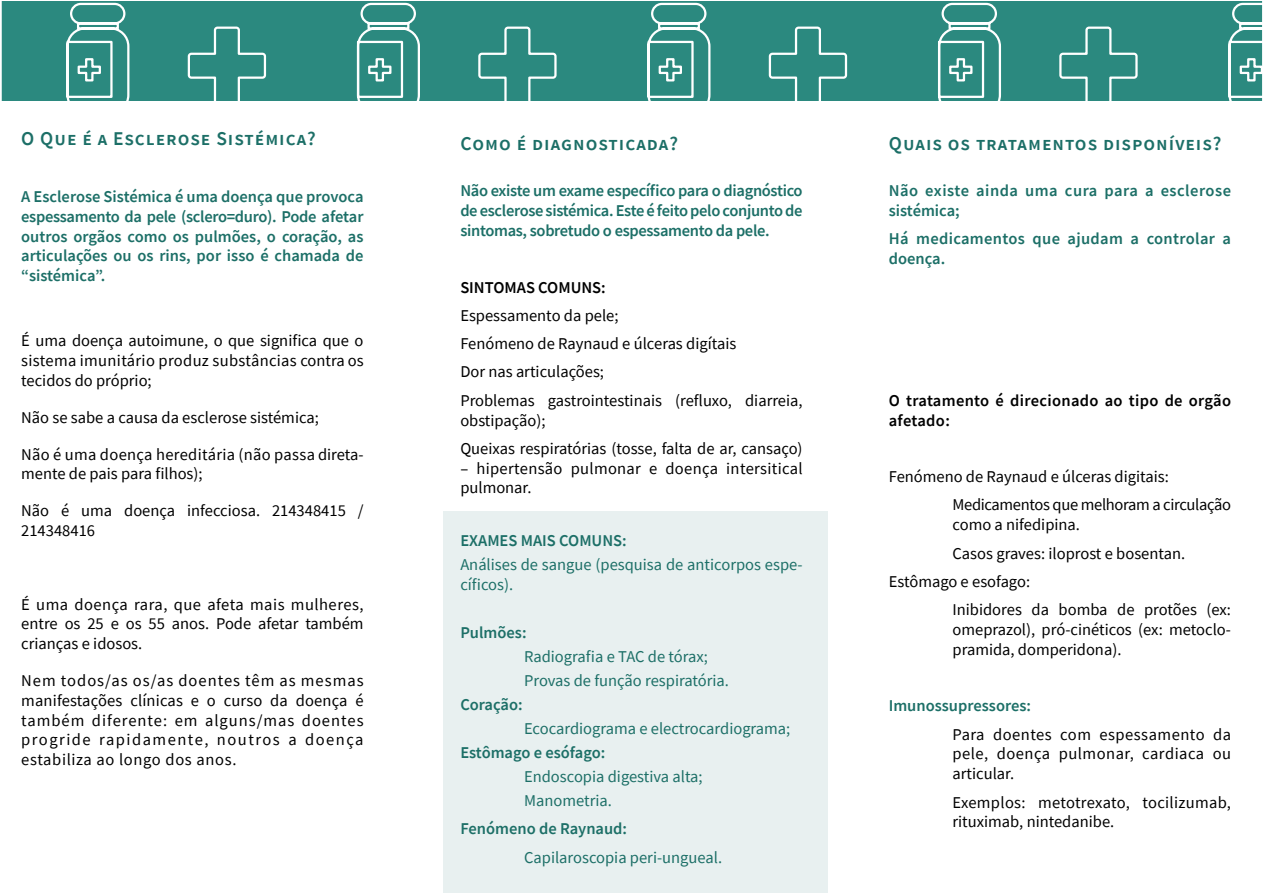
<style>
.page{position:relative;width:1263px;height:893px;background:#fff}
.page>*{position:absolute;margin:0;border:0;box-sizing:border-box;transform-origin:0 0}
.t1{font:600 19.5px "Source Sans Pro";letter-spacing:.05em;color:#1c6f67}
.t2{font:16.5px/19.8px "Source Sans Pro";color:#000}
.t3{font:600 16.5px/19.8px "Source Sans Pro";color:#1c6f67;text-align:justify}
.t4{font:16.5px/24px "Source Sans Pro";color:#1c6f67}
.t5{font:16.5px/28.3px "Source Sans Pro";letter-spacing:-.02em;color:#000}
.t6{font:16.5px/19.8px "Source Sans Pro";letter-spacing:.02em;color:#000}
.t7{font:600 16.5px/19.8px "Source Sans Pro";letter-spacing:.03em;color:#1c6f67}
.t8{font:600 16.5px/19.8px "Source Sans Pro";letter-spacing:.02em;color:#000}
.t9{font:600 16.5px/19.8px "Source Sans Pro";letter-spacing:.02em;color:#1c6f67}
.t10{font:600 16.5px "Source Sans Pro";color:#000}
</style>
<div class="page">
<div style="left:443px;top:511px;width:384px;height:382px;background:#e8f0f0"></div>
<svg style="left:1px;top:1px;width:1262px;height:100px;background:#399187"></svg>
<p class="t1" style="left:21px;top:126px;width:296px">O Que é a Esclerose Sistémica?</p>
<p class="t3" style="left:21px;top:186px;width:344px">A Esclerose Sistémica é uma doença que provoca espessamento da pele (sclero=duro). Pode afetar outros orgãos como os pulmões, o coração, as articulações ou os rins, por isso é chamada de “sistémica”.</p>
<p class="t2" style="left:21px;top:331px;width:344px;text-align:justify">É uma doença autoimune, o que significa que o sistema imunitário produz substâncias contra os tecidos do próprio;</p>
<p class="t2" style="left:21px;top:407px;width:299px">Não se sabe a causa da esclerose sistémica;</p>
<p class="t2" style="left:21px;top:444px;width:344px">Não é uma doença hereditária (não passa direta&shy;mente de pais para filhos);</p>
<p class="t2" style="left:21px;top:501px;width:344px">Não é uma doença infecciosa. 214348415 /<br>214348416</p>
<p class="t2" style="left:21px;top:594px;width:344px;text-align:justify">É uma doença rara, que afeta mais mulheres, entre os 25 e os 55 anos. Pode afetar também crianças e idosos.</p>
<p class="t2" style="left:21px;top:670px;width:344px;text-align:justify">Nem todos/as os/as doentes têm as mesmas manifestações clínicas e o curso da doença é também diferente: em alguns/mas doentes progride rapidamente, noutros a doença estabiliza ao longo dos anos.</p>
<p class="t1" style="left:460px;top:131px;width:219px">Como é diagnosticada?</p>
<p class="t1" style="left:889px;top:131px;width:334px">Quais os tratamentos disponíveis?</p>
<p class="t3" style="left:460px;top:181px;width:344px">Não existe um exame específico para o diagnóstico de esclerose sistémica. Este é feito pelo conjunto de sintomas, sobretudo o espessamento da pele.</p>
<p class="t7" style="left:889px;top:181px;width:344px">Não existe ainda uma cura para a esclerose sistémica;</p>
<p class="t9" style="left:889px;top:229px;width:344px">Há medicamentos que ajudam a controlar a doença.</p>
<p class="t10" style="left:460px;top:276px;width:147px">SINTOMAS COMUNS:</p>
<p class="t2" style="left:460px;top:301px;width:344px;line-height:28.3px">Espessamento da pele;<br>Fenómeno de Raynaud e úlceras digítais<br>Dor nas articulações;<br>Problemas gastrointestinais (refluxo, diarreia,</p>
<p class="t2" style="left:460px;top:406px;width:344px;line-height:28.3px">obstipação);<br>Queixas respiratórias (tosse, falta de ar, cansaço)</p>
<p class="t6" style="left:460px;top:458px;width:344px">– hipertensão pulmonar e doença intersitical pulmonar.</p>
<p class="t3" style="left:460px;top:530px;width:168px">EXAMES MAIS COMUNS:</p>
<p class="t4" style="left:460px;top:554px;width:344px;line-height:19.8px">Análises de sangue (pesquisa de anticorpos espe&shy;cíficos).</p>
<p class="t3" style="left:460px;top:622px;width:68px">Pulmões:</p>
<p class="t4" style="left:524px;top:644px;width:206px">Radiografia e TAC de tórax;<br>Provas de função respiratória.</p>
<p class="t3" style="left:460px;top:694px;width:64px">Coração:</p>
<p class="t4" style="left:524px;top:716px;width:268px">Ecocardiograma e electrocardiograma;</p>
<p class="t3" style="left:460px;top:742px;width:146px">Estômago e esófago:</p>
<p class="t4" style="left:524px;top:764px;width:180px">Endoscopia digestiva alta;<br>Manometria.</p>
<p class="t3" style="left:460px;top:819px;width:168px">Fenómeno de Raynaud:</p>
<p class="t4" style="left:524px;top:845px;width:199px">Capilaroscopia peri-ungueal.</p>
<p class="t8" style="left:889px;top:390px;width:344px">O tratamento é direcionado ao tipo de orgão afetado:</p>
<p class="t5" style="left:952px;top:462px;width:280px;text-indent:-64px">Fenómeno de Raynaud e úlceras digitais:<br>Medicamentos que melhoram a circulação</p>
<p class="t2" style="left:952px;top:515px;width:129px">como a nifedipina.</p>
<p class="t2" style="left:952px;top:543px;width:234px">Casos graves: iloprost e bosentan.</p>
<p class="t2" style="left:889px;top:571px;width:143px">Estômago e esofago:</p>
<p class="t2" style="left:952px;top:600px;width:280px">Inibidores da bomba de protões (ex:</p>
<p class="t2" style="left:952px;top:619px;width:280px">omeprazol), pró-cinéticos (ex: metoclo&shy;pramida, domperidona).</p>
<p class="t3" style="left:889px;top:696px;width:144px">Imunossupressores:</p>
<p class="t2" style="left:952px;top:724px;width:280px;text-align:justify">Para doentes com espessamento da pele, doença pulmonar, cardiaca ou articular.</p>
<p class="t2" style="left:952px;top:792px;width:280px">Exemplos: metotrexato, tocilizumab, rituximab, nintedanibe.</p>
</div>
